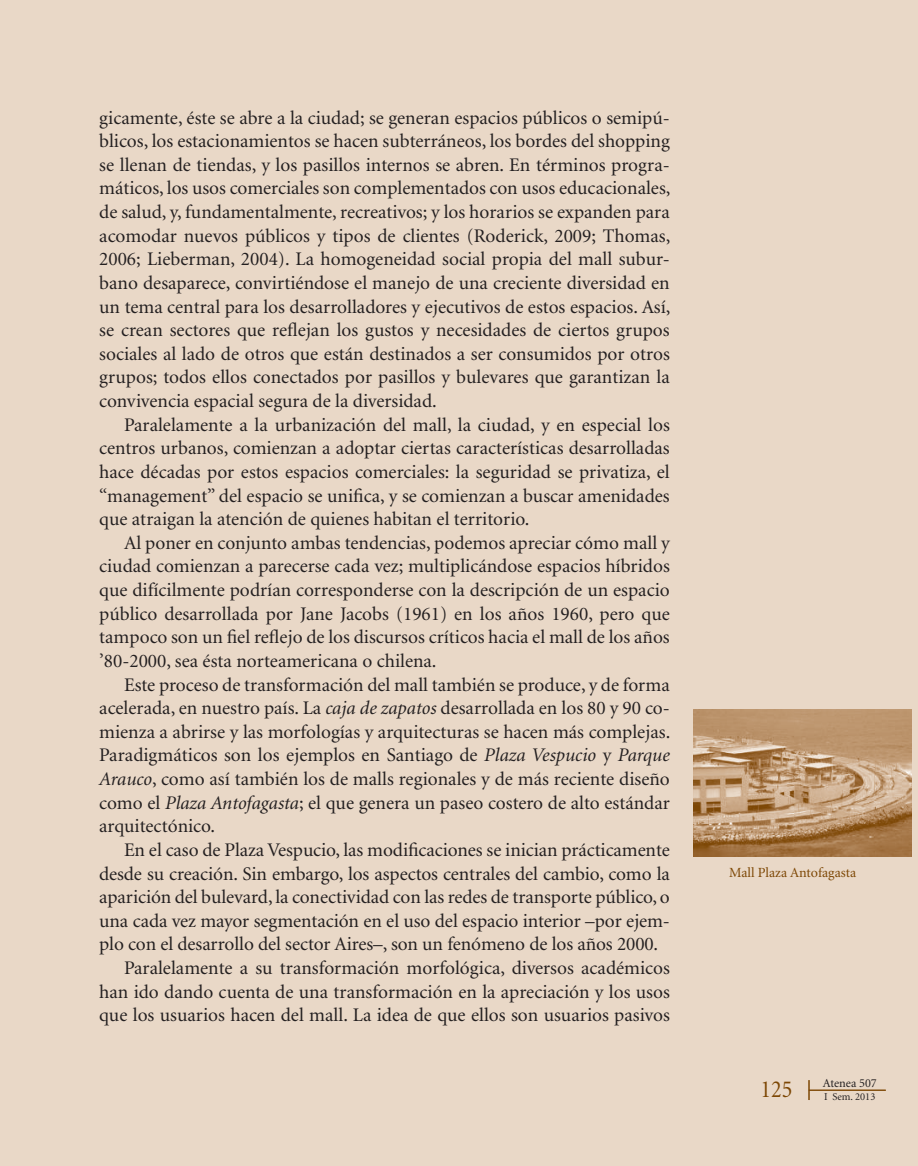
<style>
.page{position:relative;width:918px;height:1166px;background:#e9d8c7}
.page>*{position:absolute;margin:0;border:0;box-sizing:border-box;transform-origin:0 0}
.t1{font:24.5px "Minion";color:#7d4704;scale:.9 1}
.t2{font:19.25px/23.6px "Minion";letter-spacing:-.005em;color:#231f20;text-align:justify}
.t3{font:14px "Minion";color:#7d4704}
.t4{font:12.25px "Minion";color:#231f20}
.t5{font:10.5px "Minion";color:#231f20}
.s1{font-style:italic}
</style>
<div class="page">
<hr style="left:809px;top:1090px;width:76px;height:1px;background:#7d4704">
<svg style="left:808px;top:1080px;width:1px;height:20px"></svg>
<img style="left:693px;top:709px;width:218px;height:147px">
<p class="t2" style="left:99px;top:106px;width:573px">gicamente, éste se abre a la ciudad; se generan espacios públicos o semipú&shy;blicos, los estacionamientos se hacen subterráneos, los bordes del shopping se llenan de tiendas, y los pasillos internos se abren. En términos progra&shy;máticos, los usos comerciales son complementados con usos educacionales, de salud, y, fundamentalmente, recreativos; y los horarios se expanden para acomodar nuevos públicos y tipos de clientes (Roderick, 2009; Thomas, 2006; Lieberman, 2004). La homogeneidad social propia del mall subur&shy;bano desaparece, convirtiéndose el manejo de una creciente diversidad en un tema central para los desarrolladores y ejecutivos de estos espacios. Así, se crean sectores que reflejan los gustos y necesidades de ciertos grupos sociales al lado de otros que están destinados a ser consumidos por otros grupos; todos ellos conectados por pasillos y bulevares que garantizan la convivencia espacial segura de la diversidad.</p>
<p class="t2" style="left:99px;top:413px;width:572px;text-indent:25px">Paralelamente a la urbanización del mall, la ciudad, y en especial los centros urbanos, comienzan a adoptar ciertas características desarrolladas hace décadas por estos espacios comerciales: la seguridad se privatiza, el “management” del espacio se unifica, y se comienzan a buscar amenidades que atraigan la atención de quienes habitan el territorio.</p>
<p class="t2" style="left:99px;top:531px;width:572px;text-indent:25px">Al poner en conjunto ambas tendencias, podemos apreciar cómo mall y ciudad comienzan a parecerse cada vez; multiplicándose espacios híbridos que difícilmente podrían corresponderse con la descripción de un espacio público desarrollada por Jane Jacobs (1961) en los años 1960, pero que tampoco son un fiel reflejo de los discursos críticos hacia el mall de los años ’80-2000, sea ésta norteamericana o chilena.</p>
<p class="t2" style="left:99px;top:673px;width:572px;text-indent:25px">Este proceso de transformación del mall también se produce, y de forma acelerada, en nuestro país. La <span class="s1">caja de zapatos</span> desarrollada en los 80 y 90 co&shy;mienza a abrirse y las morfologías y arquitecturas se hacen más complejas.<br>Paradigmáticos son los ejemplos en Santiago de <span class="s1">Plaza Vespucio</span> y <span class="s1">Parque Arauco</span>, como así también los de malls regionales y de más reciente diseño como el <span class="s1">Plaza Antofagasta</span>; el que genera un paseo costero de alto estándar arquitectónico.</p>
<p class="t2" style="left:124px;top:839px;width:547px">En el caso de Plaza Vespucio, las modificaciones se inician prácticamente</p>
<p class="t2" style="left:99px;top:862px;width:572px">desde su creación. Sin embargo, los aspectos centrales del cambio, como la</p>
<p class="t2" style="left:99px;top:886px;width:572px">aparición del bulevard, la conectividad con las redes de transporte público, o</p>
<p class="t2" style="left:99px;top:909px;width:572px">una cada vez mayor segmentación en el uso del espacio interior –por ejem-</p>
<p class="t2" style="left:99px;top:933px;width:560px">plo con el desarrollo del sector Aires–, son un fenómeno de los años 2000.</p>
<p class="t2" style="left:124px;top:957px;width:547px">Paralelamente a su transformación morfológica, diversos académicos</p>
<p class="t2" style="left:99px;top:980px;width:572px">han ido dando cuenta de una transformación en la apreciación y los usos</p>
<p class="t2" style="left:99px;top:1004px;width:572px">que los usuarios hacen del mall. La idea de que ellos son usuarios pasivos</p>
<p class="t3" style="left:729px;top:865px;width:129px">Mall Plaza Antofagasta</p>
<p class="t4" style="left:823px;top:1077px;width:56px">Atenea 507</p>
<p class="t1" style="left:760px;top:1077px;width:37px">125</p>
<p class="t5" style="left:824px;top:1091px;width:53px">I Sem. 2013</p>
</div>
